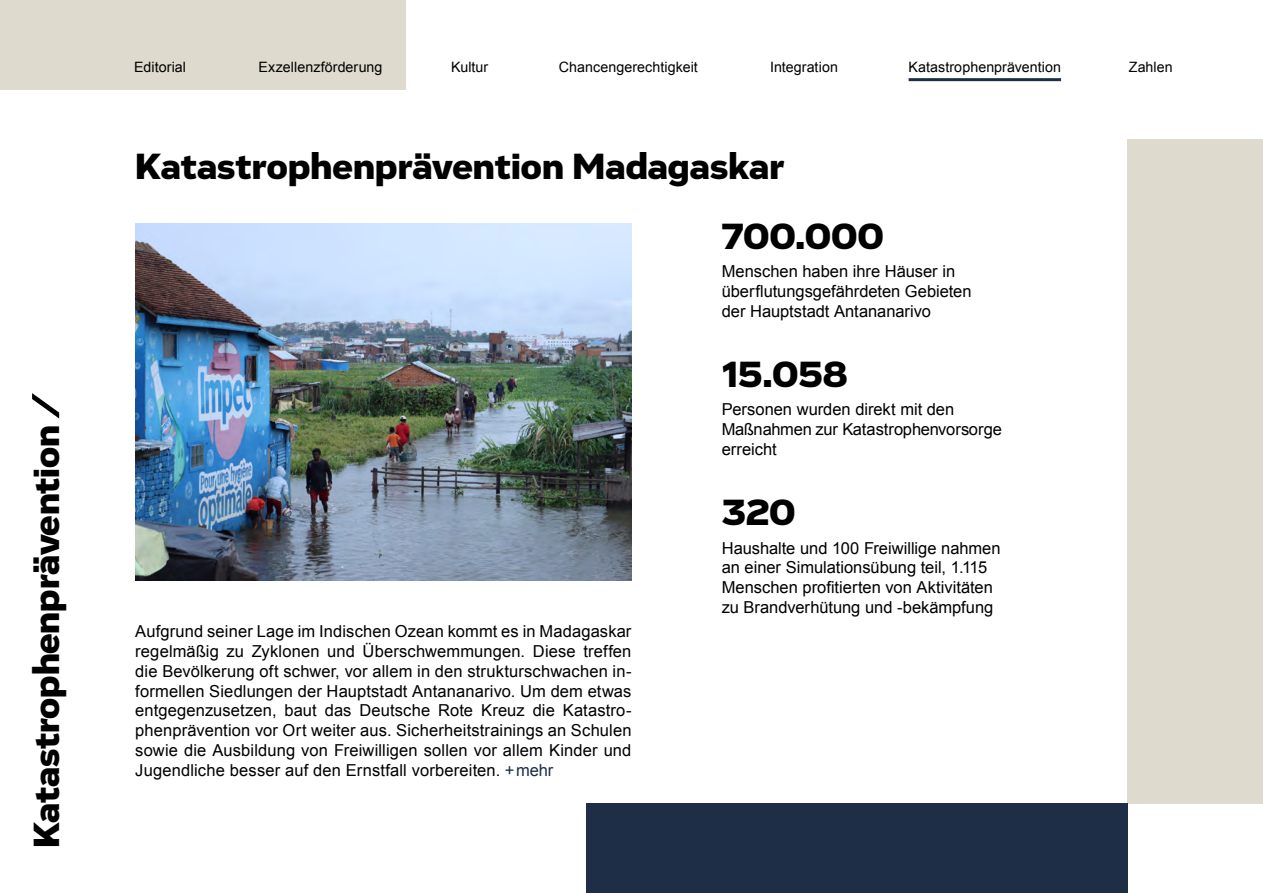
<style>
.page{position:relative;width:1263px;height:893px;background:#fff}
.page>*{position:absolute;margin:0;border:0;box-sizing:border-box;transform-origin:0 0}
.t1{font:900 37.5px "Vito";color:#000}
.t2{font:16.5px/19.8px "Arial";color:#000;text-align:justify}
.t3{font:14.25px "Arial";letter-spacing:.005em;color:#000}
.s1{color:#1d2e46}
</style>
<div class="page">
<div style="left:1128px;top:140px;width:135px;height:664px;background:#dedace"></div>
<div style="left:0;top:0;width:406px;height:89px;background:#dedace"></div>
<div style="left:586px;top:804px;width:542px;height:89px;background:#1d2e46"></div>
<img style="left:135px;top:223px;width:496px;height:357px">
<svg style="left:32px;top:393px;width:27px;height:25px"></svg>
<hr style="left:909px;top:78px;width:152px;height:3px;background:#1d2e46">
<p class="t1" style="left:23px;top:848px;width:425px;rotate:-90deg">Katastrophenprävention</p>
<p class="t3" style="left:134px;top:58px;width:53px">Editorial</p>
<p class="t3" style="left:258px;top:58px;width:126px">Exzellenzförderung</p>
<p class="t3" style="left:451px;top:58px;width:39px">Kultur</p>
<p class="t3" style="left:559px;top:58px;width:141px">Chancengerechtigkeit</p>
<p class="t3" style="left:770px;top:58px;width:69px">Integration</p>
<p class="t3" style="left:909px;top:58px;width:154px">Katastrophenprävention</p>
<p class="t3" style="left:1129px;top:58px;width:46px">Zahlen</p>
<p class="t1" style="left:135px;top:142px;width:650px">Katastrophenprävention Madagaskar</p>
<p class="t1" style="left:722px;top:213px;width:163px">700.000</p>
<p class="t2" style="left:722px;top:262px;width:235px">Menschen haben ihre Häuser in</p>
<p class="t2" style="left:722px;top:282px;width:251px">überflutungsgefährdeten Gebieten</p>
<p class="t2" style="left:722px;top:301px;width:211px">der Hauptstadt Antananarivo</p>
<p class="t1" style="left:722px;top:351px;width:127px">15.058</p>
<p class="t2" style="left:722px;top:400px;width:234px">Personen wurden direkt mit den</p>
<p class="t2" style="left:722px;top:420px;width:282px">Maßnahmen zur Katastrophenvorsorge</p>
<p class="t2" style="left:722px;top:440px;width:57px">erreicht</p>
<p class="t1" style="left:722px;top:489px;width:75px">320</p>
<p class="t2" style="left:135px;top:622px;width:498px">Aufgrund seiner Lage im Indischen Ozean kommt es in Madagaskar regelmäßig zu Zyklonen und Überschwemmungen. Diese treffen die Bevölkerung oft schwer, vor allem in den strukturschwachen in&shy;formellen Siedlungen der Hauptstadt Antananarivo. Um dem etwas entgegenzusetzen, baut das Deutsche Rote Kreuz die Katastro&shy;phenprävention vor Ort weiter aus. Sicherheitstrainings an Schulen sowie die Ausbildung von Freiwilligen sollen vor allem Kinder und Jugendliche besser auf den Ernstfall vorbereiten. <span class="s1">+mehr</span></p>
<p class="t2" style="left:722px;top:538px;width:280px">Haushalte und 100 Freiwillige nahmen</p>
<p class="t2" style="left:722px;top:558px;width:267px">an einer Simulationsübung teil, 1.115</p>
<p class="t2" style="left:722px;top:578px;width:273px">Menschen profitierten von Aktivitäten</p>
<p class="t2" style="left:722px;top:597px;width:273px">zu Brandverhütung und -bekämpfung</p>
</div>
